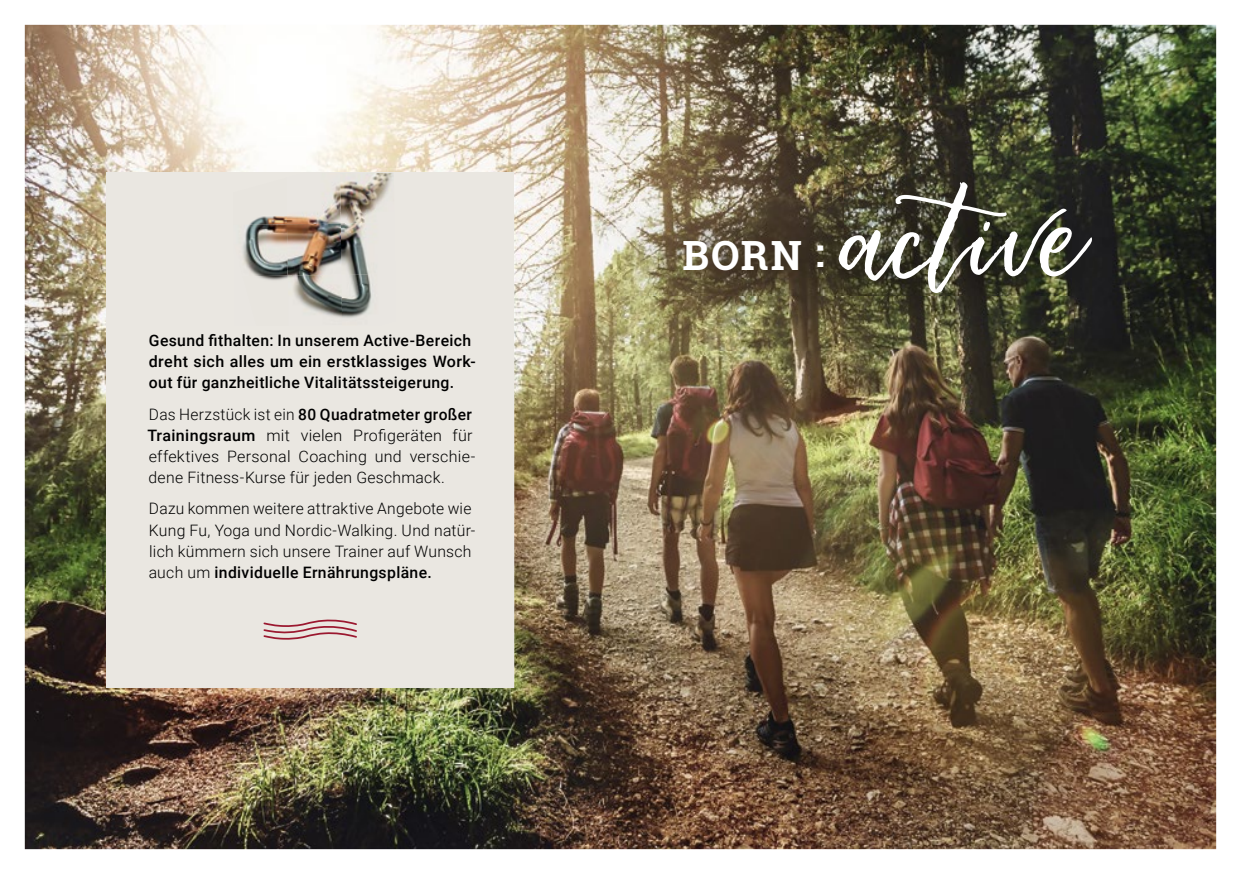
<style>
.page{position:relative;width:1241px;height:874px;background:#fff}
.page>*{position:absolute;margin:0;border:0;box-sizing:border-box;transform-origin:0 0}
.t1{font:700 40.25px "Roboto Slab";color:#fff}
.t2{font:300 15.75px/21px "Roboto";letter-spacing:.015em;color:#000}
.t3{font:500 15.75px/21px "Roboto";letter-spacing:.025em;color:#000}
.s1{font-weight:500}
</style>
<div class="page">
<img style="left:25px;top:25px;width:1190px;height:823px">
<div style="left:106px;top:173px;width:408px;height:514px;background:#eae7e1"></div>
<svg style="left:263px;top:619px;width:94px;height:21px"></svg>
<img style="left:617px;top:137px;width:512px;height:213px">
<svg style="left:838px;top:182px;width:253px;height:111px"></svg>
<img style="left:287px;top:173px;width:106px;height:50px">
<img style="left:250px;top:216px;width:37px;height:7px">
<img style="left:242px;top:223px;width:127px;height:51px">
<img style="left:254px;top:274px;width:118px;height:44px">
<p class="t3" style="left:149px;top:329px;width:328px">Gesund fithalten: In unserem Active-Bereich dreht sich alles um ein erstklassiges Work&shy;out für ganzheitliche Vitalitätssteigerung.</p>
<p class="t2" style="left:147px;top:403px;width:329px">Das Herzstück ist ein <span class="s1">80 Quadratmeter großer Trainingsraum</span> mit vielen Profigeräten für effektives Personal Coaching und verschie&shy;dene Fitness-Kurse für jeden Geschmack.</p>
<p class="t2" style="left:149px;top:497px;width:328px">Dazu kommen weitere attraktive Angebote wie Kung Fu, Yoga und Nordic-Walking. Und natür&shy;lich kümmern sich unsere Trainer auf Wunsch auch um <span class="s1">individuelle Ernährungspläne.</span></p>
<h1 class="t1" style="left:682px;top:227px;width:144px">BORN :</h1>
</div>
